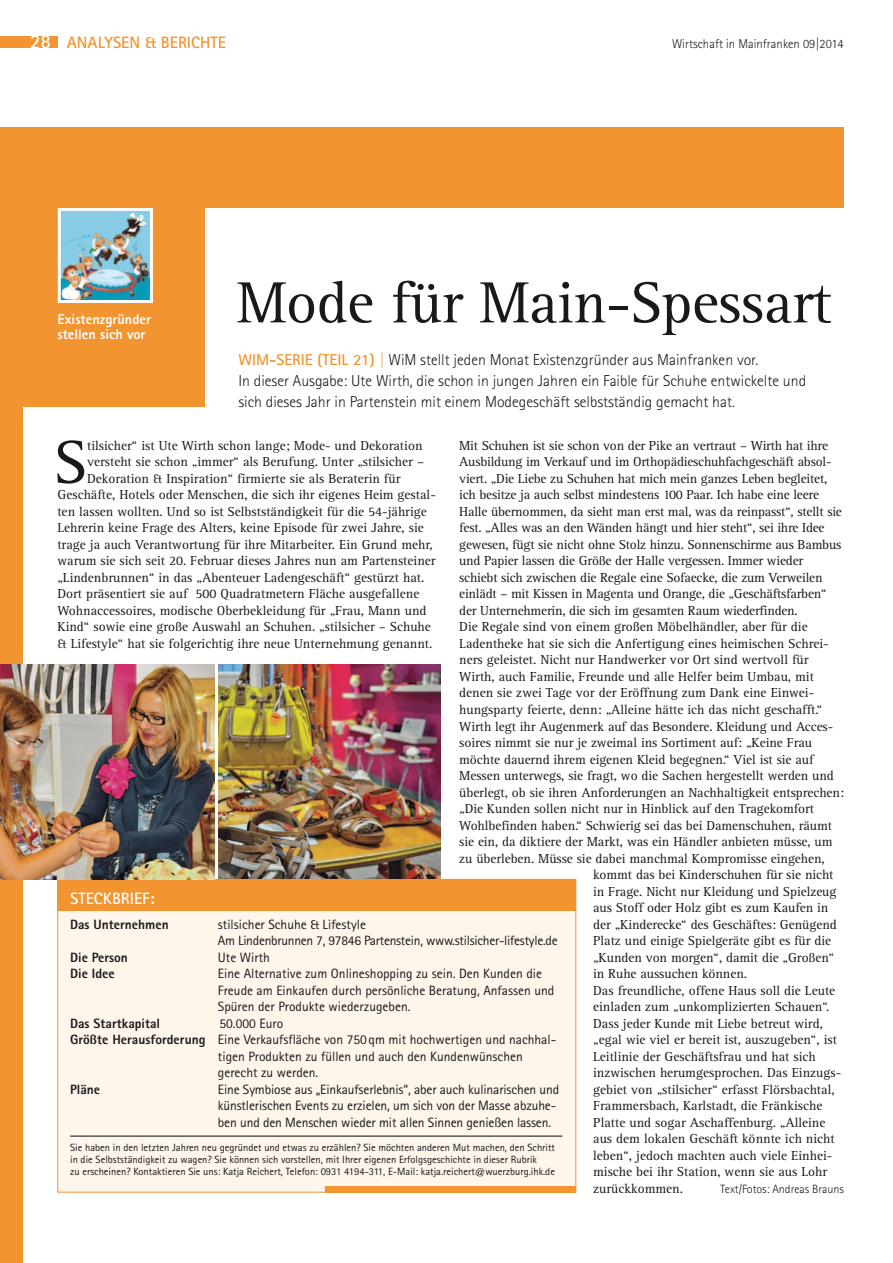
<style>
.page{position:relative;width:893px;height:1263px;background:#fff}
.page>*{position:absolute;margin:0;border:0;box-sizing:border-box;transform-origin:0 0}
._4_Grundtext_Initial{font:63px "Rotis Serif Pro";color:#19181a}
._02_Head_40_Rotis_Pr{font:60px "Rotis Serif Pro";letter-spacing:-.01em;color:#19181a}
.t1{font:700 16.5px "Rotis Sans Serif Pro";color:#f2942f}
.Kasten_Head_Rotis_Pr{font:700 16.5px "Rotis Sans Serif Pro";color:#fff}
._3_Vorspann_Rotis_Pr{font:300 15.75px/21px "Rotis Sans Serif Pro";color:#19181a}
.t2{font:800 14.25px/15px "Rotis Sans Serif";color:#fff}
._4_Grundtext_Rotis_P{font:13.5px/16.5px "Rotis Serif Pro";color:#19181a}
._4_Grundtext_Initial-2{font:13.5px/16.5px "Rotis Serif Pro";color:#19181a}
.Kasten_Grund_Rotis_P{font:13.5px/16.5px "Rotis Sans Serif Pro";color:#19181a}
.Kasten_Grund_Rotis_P-2{font:13.5px/16.5px "Rotis Sans Serif Pro";letter-spacing:-.02em;color:#19181a}
.Kasten_Grund_Rotis_P-3{font:800 13.5px "Rotis Sans Serif Pro";color:#19181a}
.t3{font:300 12.75px "Rotis Sans Serif Pro";color:#19181a}
._4_Grundtext_Rotis_P-2{font:300 12px "Rotis Sans Serif Pro";color:#19181a}
.Kasten_Grund_Rotis_P-4{font:10.5px/12px "Rotis Sans Serif Pro";color:#19181a}
.s1{font-size:19.5px;color:#fff}
.s2{font-weight:700;color:#f2942f}
.s3{font-weight:800}
</style>
<div class="page">
<div style="left:0;top:36px;width:57px;height:12px;background:#f2942f"></div>
<div style="left:0;top:127px;width:204px;height:279px;background:#f2942f"></div>
<div style="left:0;top:127px;width:23px;height:1136px;background:#f2942f"></div>
<div style="left:57px;top:879px;width:519px;height:313px;background:#fef5eb;border:1px solid #f2942f"></div>
<div style="left:57px;top:879px;width:519px;height:31px;background:#f2942f"></div>
<div style="left:325px;top:1186px;width:251px;height:6px;background:#f2942f"></div>
<img style="left:57px;top:208px;width:96px;height:95px">
<div style="left:57px;top:127px;width:787px;height:81px;background:#f2942f"></div>
<hr style="left:70px;top:1136px;width:492px;height:1px;background:#070a0a">
<img style="left:0;top:664px;width:215px;height:215px">
<img style="left:219px;top:664px;width:221px;height:215px">
<p class="t1" style="left:30px;top:32px;width:197px"><span class="s1">28</span> ANALYSEN &amp; BERICHTE</p>
<p class="t3" style="left:672px;top:36px;width:173px">Wirtschaft in Mainfranken 09|2014</p>
<p class="t2" style="left:57px;top:311px;width:95px">Existenzgründer stellen sich vor</p>
<p class="_02_Head_40_Rotis_Pr" style="left:237px;top:267px;width:596px">Mode für Main-Spessart</p>
<p class="_3_Vorspann_Rotis_Pr" style="left:238px;top:349px;width:569px"><span class="s2">WIM-SERIE (TEIL 21) |</span> WiM stellt jeden Monat Existenzgründer aus Mainfranken vor.<br>In dieser Ausgabe: Ute Wirth, die schon in jungen Jahren ein Faible für Schuhe entwickelte und sich dieses Jahr in Partenstein mit einem Modegeschäft selbstständig gemacht hat.</p>
<p class="_4_Grundtext_Initial" style="left:53px;top:424px;width:35px">S</p>
<p class="_4_Grundtext_Initial-2" style="left:87px;top:437px;width:337px">tilsicher“ ist Ute Wirth schon lange; Mode- und Dekoration</p>
<p class="_4_Grundtext_Initial-2" style="left:459px;top:437px;width:384px">Mit Schuhen ist sie schon von der Pike an vertraut – Wirth hat ihre Ausbildung im Verkauf und im Orthopädieschuhfachgeschäft absol&shy;viert. „Die Liebe zu Schuhen hat mich mein ganzes Leben begleitet, ich besitze ja auch selbst mindestens 100 Paar. Ich habe eine leere Halle übernommen, da sieht man erst mal, was da reinpasst“, stellt sie fest. „Alles was an den Wänden hängt und hier steht“, sei ihre Idee gewesen, fügt sie nicht ohne Stolz hinzu. Sonnenschirme aus Bambus und Papier lassen die Größe der Halle vergessen. Immer wieder schiebt sich zwischen die Regale eine Sofaecke, die zum Verweilen einlädt – mit Kissen in Magenta und Orange, die „Geschäftsfarben“ der Unternehmerin, die sich im gesamten Raum wiederfinden.</p>
<p class="_4_Grundtext_Rotis_P" style="left:459px;top:619px;width:371px">Die Regale sind von einem großen Möbelhändler, aber für die Ladentheke hat sie sich die Anfertigung eines heimischen Schrei&shy;ners geleistet. Nicht nur Handwerker vor Ort sind wertvoll für Wirth, auch Familie, Freunde und alle Helfer beim Umbau, mit denen sie zwei Tage vor der Eröffnung zum Dank eine Einwei&shy;hungsparty feierte, denn: „Alleine hätte ich das nicht geschafft.“</p>
<p class="_4_Grundtext_Rotis_P" style="left:459px;top:718px;width:376px">Wirth legt ihr Augenmerk auf das Besondere. Kleidung und Acces-</p>
<p class="_4_Grundtext_Rotis_P" style="left:459px;top:734px;width:354px">soires nimmt sie nur je zweimal ins Sortiment auf: „Keine Frau</p>
<p class="_4_Grundtext_Rotis_P" style="left:459px;top:751px;width:356px">möchte dauernd ihrem eigenen Kleid begegnen.“ Viel ist sie auf</p>
<p class="_4_Grundtext_Rotis_P" style="left:459px;top:767px;width:376px">Messen unterwegs, sie fragt, wo die Sachen hergestellt werden und</p>
<p class="_4_Grundtext_Rotis_P" style="left:459px;top:784px;width:386px">überlegt, ob sie ihren Anforderungen an Nachhaltigkeit entsprechen:</p>
<p class="_4_Grundtext_Rotis_P" style="left:459px;top:800px;width:356px">„Die Kunden sollen nicht nur in Hinblick auf den Tragekomfort</p>
<p class="_4_Grundtext_Rotis_P" style="left:459px;top:817px;width:374px">Wohlbefinden haben.“ Schwierig sei das bei Damenschuhen, räumt</p>
<p class="_4_Grundtext_Rotis_P" style="left:459px;top:833px;width:375px">sie ein, da diktiere der Markt, was ein Händler anbieten müsse, um</p>
<p class="_4_Grundtext_Rotis_P" style="left:459px;top:850px;width:367px">zu überleben. Müsse sie dabei manchmal Kompromisse eingehen,</p>
<p class="_4_Grundtext_Rotis_P" style="left:593px;top:866px;width:242px">kommt das bei Kinderschuhen für sie nicht</p>
<p class="_4_Grundtext_Rotis_P" style="left:593px;top:883px;width:245px">in Frage. Nicht nur Kleidung und Spielzeug</p>
<p class="_4_Grundtext_Rotis_P" style="left:593px;top:899px;width:237px">aus Stoff oder Holz gibt es zum Kaufen in</p>
<p class="_4_Grundtext_Rotis_P" style="left:593px;top:916px;width:245px">der „Kinderecke“ des Geschäftes: Genügend</p>
<p class="_4_Grundtext_Rotis_P" style="left:593px;top:932px;width:239px">Platz und einige Spielgeräte gibt es für die</p>
<p class="_4_Grundtext_Rotis_P" style="left:593px;top:949px;width:243px">„Kunden von morgen“, damit die „Großen“</p>
<p class="_4_Grundtext_Rotis_P" style="left:593px;top:965px;width:155px">in Ruhe aussuchen können.</p>
<p class="_4_Grundtext_Rotis_P" style="left:593px;top:982px;width:250px">Das freundliche, offene Haus soll die Leute einladen zum „unkomplizierten Schauen“.<br>Dass jeder Kunde mit Liebe betreut wird, „egal wie viel er bereit ist, auszugeben“, ist Leitlinie der Geschäftsfrau und hat sich inzwischen herumgesprochen. Das Einzugs&shy;gebiet von „stilsicher“ erfasst Flörsbachtal, Frammersbach, Karlstadt, die Fränkische Platte und sogar Aschaffenburg. „Alleine aus dem lokalen Geschäft könnte ich nicht leben“, jedoch machten auch viele Einhei&shy;mische bei ihr Station, wenn sie aus Lohr zurückkommen.</p>
<p class="_4_Grundtext_Initial-2" style="left:87px;top:454px;width:338px">versteht sie schon „immer“ als Berufung. Unter „stilsicher –</p>
<p class="_4_Grundtext_Initial-2" style="left:87px;top:470px;width:315px">Dekoration &amp; Inspiration“ firmierte sie als Beraterin für</p>
<p class="_4_Grundtext_Initial-2" style="left:57px;top:487px;width:380px">Geschäfte, Hotels oder Menschen, die sich ihr eigenes Heim gestal-</p>
<p class="_4_Grundtext_Initial-2" style="left:57px;top:503px;width:371px">ten lassen wollten. Und so ist Selbstständigkeit für die 54-jährige</p>
<p class="_4_Grundtext_Initial-2" style="left:57px;top:520px;width:368px">Lehrerin keine Frage des Alters, keine Episode für zwei Jahre, sie</p>
<p class="_4_Grundtext_Initial-2" style="left:57px;top:536px;width:377px">trage ja auch Verantwortung für ihre Mitarbeiter. Ein Grund mehr,</p>
<p class="_4_Grundtext_Initial-2" style="left:57px;top:553px;width:380px">warum sie sich seit 20. Februar dieses Jahres nun am Partensteiner</p>
<p class="_4_Grundtext_Initial-2" style="left:57px;top:569px;width:368px">„Lindenbrunnen“ in das „Abenteuer Ladengeschäft“ gestürzt hat.</p>
<p class="_4_Grundtext_Initial-2" style="left:57px;top:586px;width:363px">Dort präsentiert sie auf 500 Quadratmetern Fläche ausgefallene</p>
<p class="_4_Grundtext_Initial-2" style="left:57px;top:602px;width:371px">Wohnaccessoires, modische Oberbekleidung für „Frau, Mann und</p>
<p class="_4_Grundtext_Initial-2" style="left:57px;top:619px;width:375px">Kind“ sowie eine große Auswahl an Schuhen. „stilsicher – Schuhe</p>
<p class="_4_Grundtext_Initial-2" style="left:57px;top:635px;width:376px">&amp; Lifestyle“ hat sie folgerichtig ihre neue Unternehmung genannt.</p>
<p class="Kasten_Head_Rotis_Pr" style="left:70px;top:888px;width:86px">STECKBRIEF:</p>
<p class="Kasten_Grund_Rotis_P-3" style="left:70px;top:915px;width:100px">Das Unternehmen</p>
<p class="Kasten_Grund_Rotis_P-2" style="left:218px;top:916px;width:341px">stilsicher Schuhe &amp; Lifestyle<br>Am Lindenbrunnen 7, 97846 Partenstein, www.stilsicher-lifestyle.de</p>
<p class="Kasten_Grund_Rotis_P-3" style="left:70px;top:948px;width:59px">Die Person</p>
<p class="Kasten_Grund_Rotis_P" style="left:218px;top:949px;width:53px">Ute Wirth</p>
<p class="Kasten_Grund_Rotis_P-3" style="left:70px;top:965px;width:46px">Die Idee</p>
<p class="Kasten_Grund_Rotis_P" style="left:218px;top:965px;width:338px">Eine Alternative zum Onlineshopping zu sein. Den Kunden die<br>Freude am Einkaufen durch persönliche Beratung, Anfassen und<br>Spüren der Produkte wiederzugeben.</p>
<p class="Kasten_Grund_Rotis_P-3" style="left:70px;top:1014px;width:91px">Das Startkapital</p>
<p class="Kasten_Grund_Rotis_P" style="left:219px;top:1015px;width:65px">50.000 Euro</p>
<p class="Kasten_Grund_Rotis_P" style="left:218px;top:1031px;width:340px;text-indent:-148px"><span class="s3">Größte Herausforderung</span> Eine Verkaufsfläche von 750qm mit hochwertigen und nachhal&shy;tigen Produkten zu füllen und auch den Kundenwünschen gerecht zu werden.</p>
<p class="Kasten_Grund_Rotis_P-3" style="left:70px;top:1080px;width:31px">Pläne</p>
<p class="Kasten_Grund_Rotis_P" style="left:218px;top:1081px;width:343px">Eine Symbiose aus „Einkaufserlebnis“, aber auch kulinarischen und künstlerischen Events zu erzielen, um sich von der Masse abzuhe&shy;ben und den Menschen wieder mit allen Sinnen genießen lassen.</p>
<p class="Kasten_Grund_Rotis_P-4" style="left:70px;top:1142px;width:486px">Sie haben in den letzten Jahren neu gegründet und etwas zu erzählen? Sie möchten anderen Mut machen, den Schritt in die Selbstständigkeit zu wagen? Sie können sich vorstellen, mit Ihrer eigenen Erfolgsgeschichte in dieser Rubrik<br>zu erscheinen? Kontaktieren Sie uns: Katja Reichert, Telefon: 0931 4194-311, E-Mail: katja.reichert@wuerzburg.ihk.de</p>
<p class="_4_Grundtext_Rotis_P-2" style="left:720px;top:1181px;width:125px">Text/Fotos: Andreas Brauns</p>
</div>
